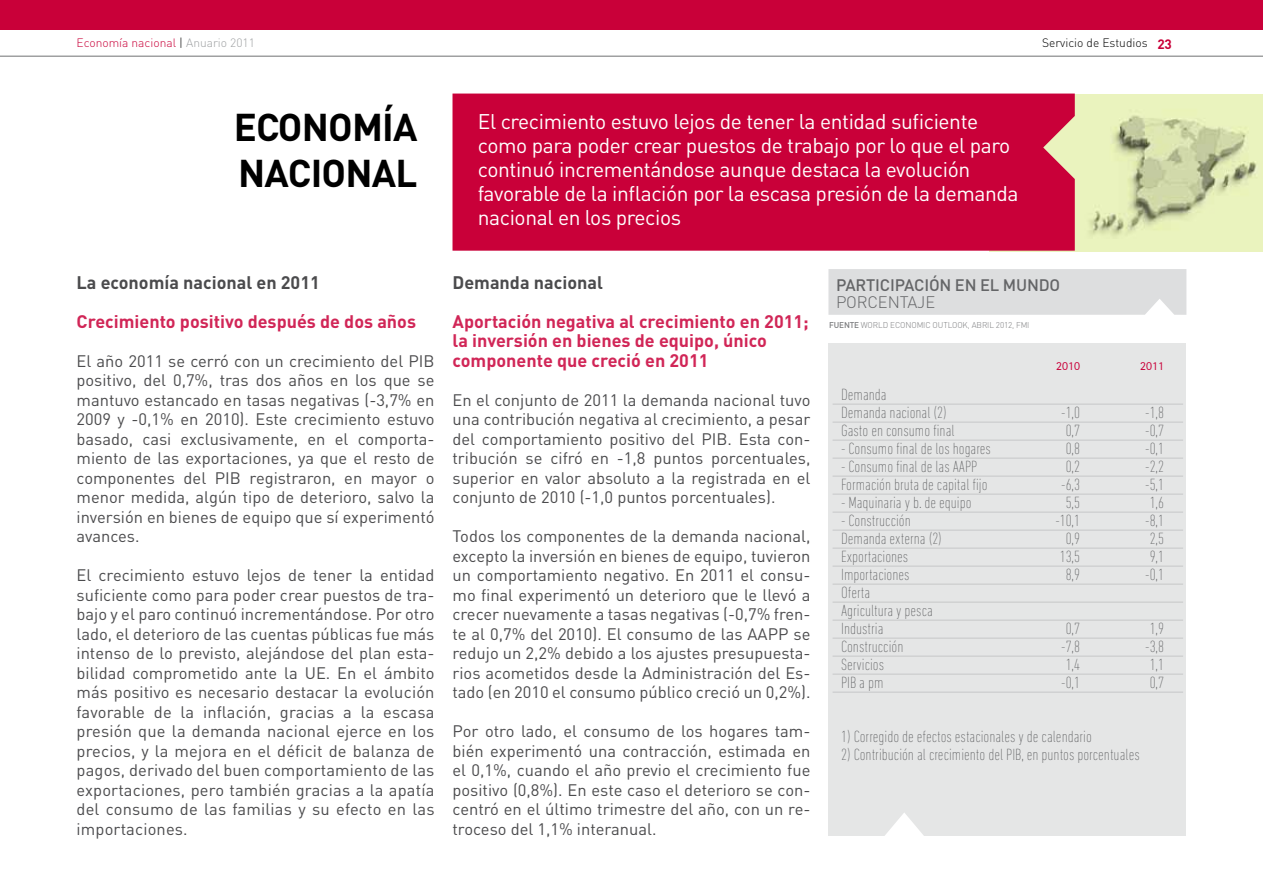
<style>
.page{position:relative;width:1263px;height:893px;background:#fff}
.page>*{position:absolute;margin:0;border:0;box-sizing:border-box;transform-origin:0 0}
.t1{font:700 38.25px/45.9px "DIN Pro";letter-spacing:-.02em;color:#000}
.t2{font:21px/24px "DIN Pro";letter-spacing:-.02em;color:#fff}
.t3{font:700 18px/19.5px "DIN Pro";color:#d12657}
.t4{font:700 18px "DIN Pro";color:#4b4b4d}
.t5{font:16.5px/19.5px "DIN Pro";color:#4b4b4d;text-align:justify}
.t6{font:200 condensed 16.5px/18px "DIN Next LT Pro";color:#5a5b5d}
.t7{font:500 16.5px "DIN Pro";letter-spacing:-.01em;color:#646567}
.t8{font:300 16.5px "DIN Pro";letter-spacing:-.01em;color:#646567}
.t9{font:300 12px "DIN Pro";color:#c90039}
.t10{font:300 12px "DIN Pro";color:#000}
.t11{font:12px "Libre Sans Serif S Si";color:#c90039}
.t12{font:300 8.4px "DIN Pro";letter-spacing:-.01em;color:#7b7c7e}
.t13{font:500 8.4px "DIN Pro";color:#7b7c7e}
.s1{color:#000}
.s2{color:#9ea0a2}
.s3{font-weight:700;font-size:13.5px;color:#c90039}
</style>
<div class="page">
<hr style="left:0;top:56px;width:1263px;height:1px;background:#707172">
<div style="left:0;top:0;width:1263px;height:30px;background:#c90039"></div>
<img style="left:1075px;top:94px;width:188px;height:157px">
<div style="left:452px;top:94px;width:623px;height:157px;background:#c90039"></div>
<div style="left:828px;top:269px;width:358px;height:46px;background:#dddedf"></div>
<div style="left:828px;top:343px;width:358px;height:492px;background:#e5e6e6"></div>
<svg style="left:884px;top:813px;width:39px;height:23px"></svg>
<hr style="left:832px;top:404px;width:351px;height:1px;background:#c6c7c8">
<hr style="left:832px;top:422px;width:351px;height:1px;background:#c6c7c8">
<hr style="left:832px;top:440px;width:351px;height:1px;background:#c6c7c8">
<hr style="left:832px;top:458px;width:351px;height:1px;background:#c6c7c8">
<hr style="left:832px;top:476px;width:351px;height:1px;background:#c6c7c8">
<hr style="left:832px;top:494px;width:351px;height:1px;background:#c6c7c8">
<hr style="left:832px;top:512px;width:351px;height:1px;background:#c6c7c8">
<hr style="left:832px;top:530px;width:351px;height:1px;background:#c6c7c8">
<hr style="left:832px;top:548px;width:351px;height:1px;background:#c6c7c8">
<hr style="left:832px;top:566px;width:351px;height:1px;background:#c6c7c8">
<hr style="left:832px;top:584px;width:351px;height:1px;background:#c6c7c8">
<hr style="left:832px;top:602px;width:351px;height:1px;background:#c6c7c8">
<hr style="left:832px;top:620px;width:351px;height:1px;background:#c6c7c8">
<hr style="left:832px;top:638px;width:351px;height:1px;background:#c6c7c8">
<hr style="left:832px;top:656px;width:351px;height:1px;background:#c6c7c8">
<hr style="left:832px;top:674px;width:351px;height:1px;background:#c6c7c8">
<hr style="left:832px;top:692px;width:351px;height:1px;background:#c6c7c8">
<p class="t9" style="left:77px;top:35px;width:180px">Economía nacional <span class="s1">|</span> <span class="s2">Anuario 2011</span></p>
<p class="t10" style="left:1042px;top:35px;width:131px">Servicio de Estudios <span class="s3">23</span></p>
<h1 class="t1" style="left:234px;top:103px;width:185px">ECONOMÍA<br>NACIONAL</h1>
<p class="t2" style="left:478px;top:109px;width:542px">El crecimiento estuvo lejos de tener la entidad suficiente como para poder crear puestos de trabajo por lo que el paro continuó incrementándose aunque destaca la evolución favorable de la inflación por la escasa presión de la demanda nacional en los precios</p>
<p class="t4" style="left:77px;top:270px;width:245px">La economía nacional en 2011</p>
<p class="t3" style="left:77px;top:311px;width:341px">Crecimiento positivo después de dos años</p>
<p class="t5" style="left:77px;top:350px;width:359px">El año 2011 se cerró con un crecimiento del PIB positivo, del 0,7%, tras dos años en los que se mantuvo estancado en tasas negativas (-3,7% en 2009 y -0,1% en 2010). Este crecimiento estuvo basado, casi exclusivamente, en el comporta&shy;miento de las exportaciones, ya que el resto de componentes del PIB registraron, en mayor o menor medida, algún tipo de deterioro, salvo la inversión en bienes de equipo que sí experimentó avances.</p>
<p class="t5" style="left:77px;top:565px;width:359px">El crecimiento estuvo lejos de tener la entidad suficiente como para poder crear puestos de tra&shy;bajo y el paro continuó incrementándose. Por otro lado, el deterioro de las cuentas públicas fue más intenso de lo previsto, alejándose del plan esta&shy;bilidad comprometido ante la UE. En el ámbito más positivo es necesario destacar la evolución favorable de la inflación, gracias a la escasa presión que la demanda nacional ejerce en los precios, y la mejora en el déficit de balanza de pagos, derivado del buen comportamiento de las exportaciones, pero también gracias a la apatía del consumo de las familias y su efecto en las importaciones.</p>
<p class="t4" style="left:452px;top:270px;width:152px">Demanda nacional</p>
<p class="t3" style="left:452px;top:311px;width:358px">Aportación negativa al crecimiento en 2011; la inversión en bienes de equipo, único componente que creció en 2011</p>
<p class="t5" style="left:452px;top:389px;width:359px">En el conjunto de 2011 la demanda nacional tuvo una contribución negativa al crecimiento, a pesar del comportamiento positivo del PIB. Esta con&shy;tribución se cifró en -1,8 puntos porcentuales, superior en valor absoluto a la registrada en el conjunto de 2010 (-1,0 puntos porcentuales).</p>
<p class="t5" style="left:452px;top:526px;width:359px">Todos los componentes de la demanda nacional, excepto la inversión en bienes de equipo, tuvieron un comportamiento negativo. En 2011 el consu&shy;mo final experimentó un deterioro que le llevó a crecer nuevamente a tasas negativas (-0,7% fren&shy;te al 0,7% del 2010). El consumo de las AAPP se redujo un 2,2% debido a los ajustes presupuesta&shy;rios acometidos desde la Administración del Es&shy;tado (en 2010 el consumo público creció un 0,2%).</p>
<p class="t5" style="left:452px;top:721px;width:359px">Por otro lado, el consumo de los hogares tam&shy;bién experimentó una contracción, estimada en el 0,1%, cuando el año previo el crecimiento fue positivo (0,8%). En este caso el deterioro se con&shy;centró en el último trimestre del año, con un re&shy;troceso del 1,1% interanual.</p>
<p class="t7" style="left:836px;top:274px;width:226px">PARTICIPACIÓN EN EL MUNDO</p>
<p class="t8" style="left:836px;top:291px;width:101px">PORCENTAJE</p>
<p class="t13" style="left:829px;top:319px;width:11px">FUENTE</p>
<p class="t12" style="left:861px;top:319px;width:41px">Wor ld Econo</p>
<p class="t12" style="left:917px;top:319px;width:114px">mic Outlook, abri l 2012, FM I</p>
<p class="t11" style="left:1056px;top:359px;width:25px">2010</p>
<p class="t11" style="left:1140px;top:359px;width:25px">2011</p>
<p class="t6" style="left:841px;top:386px;width:107px">Demanda<br>Demanda nacional (2)</p>
<p class="t6" style="left:1061px;top:404px;width:20px">-1,0</p>
<p class="t6" style="left:1145px;top:404px;width:20px">-1,8</p>
<p class="t6" style="left:841px;top:422px;width:115px">Gasto en consumo final</p>
<p class="t6" style="left:1066px;top:422px;width:16px">0,7</p>
<p class="t6" style="left:1145px;top:422px;width:20px">-0,7</p>
<p class="t6" style="left:841px;top:440px;width:151px">- Consumo final de los hogares</p>
<p class="t6" style="left:1066px;top:440px;width:16px">0,8</p>
<p class="t6" style="left:1145px;top:440px;width:20px">-0,1</p>
<p class="t6" style="left:841px;top:458px;width:138px">- Consumo final de las AAPP</p>
<p class="t6" style="left:1066px;top:458px;width:16px">0,2</p>
<p class="t6" style="left:1145px;top:458px;width:20px">-2,2</p>
<p class="t6" style="left:841px;top:476px;width:148px">Formación bruta de capital fijo</p>
<p class="t6" style="left:1061px;top:476px;width:20px">-6,3</p>
<p class="t6" style="left:1145px;top:476px;width:20px">-5,1</p>
<p class="t6" style="left:841px;top:494px;width:132px">- Maquinaria y b. de equipo</p>
<p class="t6" style="left:1066px;top:494px;width:16px">5,5</p>
<p class="t6" style="left:1150px;top:494px;width:16px">1,6</p>
<p class="t6" style="left:841px;top:512px;width:71px">- Construcción</p>
<p class="t6" style="left:1055px;top:512px;width:26px">-10,1</p>
<p class="t6" style="left:1145px;top:512px;width:20px">-8,1</p>
<p class="t6" style="left:841px;top:530px;width:102px">Demanda externa (2)</p>
<p class="t6" style="left:1066px;top:530px;width:16px">0,9</p>
<p class="t6" style="left:1150px;top:530px;width:16px">2,5</p>
<p class="t6" style="left:841px;top:548px;width:69px">Exportaciones</p>
<p class="t6" style="left:1060px;top:548px;width:22px">13,5</p>
<p class="t6" style="left:1150px;top:548px;width:16px">9,1</p>
<p class="t6" style="left:841px;top:566px;width:70px">Importaciones</p>
<p class="t6" style="left:1066px;top:566px;width:16px">8,9</p>
<p class="t6" style="left:1145px;top:566px;width:20px">-0,1</p>
<p class="t6" style="left:841px;top:584px;width:93px">Oferta<br>Agricultura y pesca<br>Industria</p>
<p class="t6" style="left:1066px;top:620px;width:16px">0,7</p>
<p class="t6" style="left:1150px;top:620px;width:16px">1,9</p>
<p class="t6" style="left:841px;top:638px;width:64px">Construcción</p>
<p class="t6" style="left:1061px;top:638px;width:20px">-7,8</p>
<p class="t6" style="left:1145px;top:638px;width:20px">-3,8</p>
<p class="t6" style="left:841px;top:656px;width:45px">Servicios</p>
<p class="t6" style="left:1066px;top:656px;width:16px">1,4</p>
<p class="t6" style="left:1150px;top:656px;width:16px">1,1</p>
<p class="t6" style="left:841px;top:674px;width:44px">PIB a pm</p>
<p class="t6" style="left:1061px;top:674px;width:20px">-0,1</p>
<p class="t6" style="left:1150px;top:674px;width:16px">0,7</p>
<p class="t6" style="left:841px;top:728px;width:252px">1) Corregido de efectos estacionales y de calendario</p>
<p class="t6" style="left:841px;top:746px;width:300px">2) Contribución al crecimiento del PIB, en puntos porcentuales</p>
</div>
